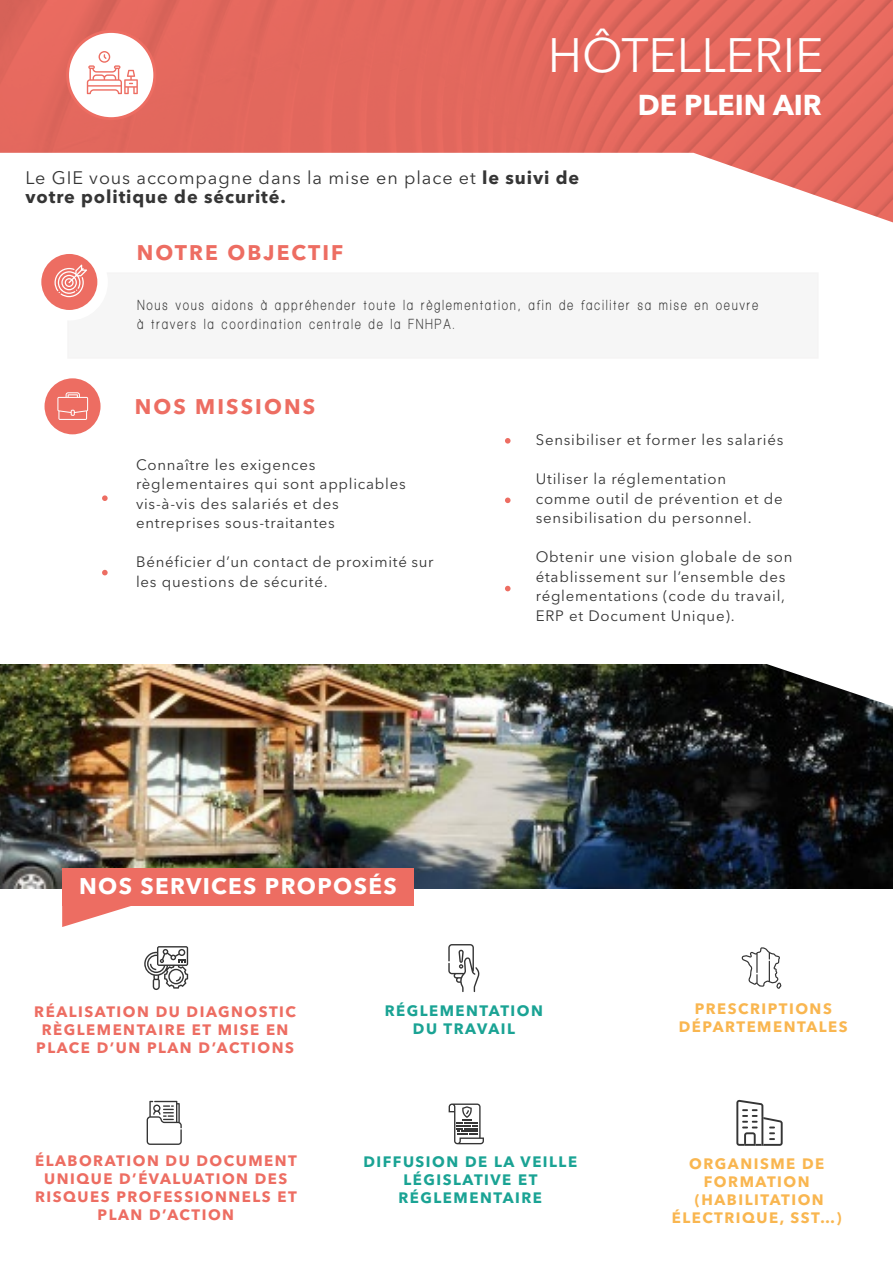
<style>
.page{position:relative;width:893px;height:1263px;background:#fff}
.page>*{position:absolute;margin:0;border:0;box-sizing:border-box;transform-origin:0 0}
.t1{font:47.85px "Avenir Next LT Pro";color:#fff}
.t2{font:700 28.5px "Avenir Next LT Pro";color:#fff}
.t3{font:700 22.5px "Avenir Next LT Pro";letter-spacing:.06em;color:#fff}
.t4{font:700 21px "Avenir Next LT Pro";letter-spacing:.1em;color:#ed6d62}
.t5{font:18px/19.5px "Avenir Next LT Pro";letter-spacing:.05em;color:#353535}
.t6{font:15px/19.5px "Avenir Next LT Pro";letter-spacing:.05em;color:#353535}
.t7{font:700 15px/18px "Avenir Next LT Pro";letter-spacing:.1em;color:#ed6d62;text-align:center}
.t8{font:700 condensed 15px/19.5px "Walkway";letter-spacing:.15em;color:#353535}
.t9{font:700 15px/18px "Avenir Next LT Pro";letter-spacing:.1em;color:#f9b650;text-align:center}
.t10{font:700 15px/18px "Avenir Next LT Pro";letter-spacing:.1em;color:#1aa394;text-align:center}
.s1{font-weight:700}
</style>
<div class="page">
<img style="left:0;top:0;width:893px;height:222px">
<svg style="left:102px;top:495px;width:6px;height:6px"></svg>
<svg style="left:505px;top:438px;width:6px;height:6px"></svg>
<svg style="left:505px;top:497px;width:6px;height:6px"></svg>
<svg style="left:505px;top:586px;width:6px;height:5px"></svg>
<svg style="left:102px;top:570px;width:6px;height:5px"></svg>
<div style="left:68px;top:273px;width:750px;height:85px;background:#f6f6f6"></div>
<svg style="left:36px;top:249px;width:67px;height:66px;fill:#ed6d62"></svg>
<div style="left:31px;top:243px;width:77px;height:77px;border:10px solid #fff;border-radius:50%"></div>
<svg style="left:55px;top:265px;width:32px;height:32px"></svg>
<div style="left:68px;top:31px;width:87px;height:88px;background:#fff;border-radius:50%"></div>
<div style="left:66px;top:30px;width:90px;height:90px;border:3px solid #ed6d62;border-radius:50%"></div>
<svg style="left:87px;top:51px;width:51px;height:43px"></svg>
<svg style="left:144px;top:946px;width:44px;height:44px"></svg>
<svg style="left:448px;top:944px;width:32px;height:48px"></svg>
<svg style="left:147px;top:1101px;width:35px;height:44px"></svg>
<svg style="left:741px;top:947px;width:41px;height:42px"></svg>
<svg style="left:736px;top:1100px;width:47px;height:46px"></svg>
<svg style="left:39px;top:373px;width:67px;height:67px;fill:#ed6d62"></svg>
<div style="left:34px;top:368px;width:77px;height:77px;border:10px solid #fff;border-radius:50%"></div>
<svg style="left:57px;top:392px;width:31px;height:28px"></svg>
<svg style="left:449px;top:1103px;width:35px;height:41px"></svg>
<img style="left:0;top:664px;width:893px;height:225px">
<div style="left:62px;top:868px;width:352px;height:38px;background:#ed6d62"></div>
<svg style="left:758px;top:664px;width:135px;height:134px;background:#323333"></svg>
<svg style="left:62px;top:906px;width:69px;height:21px"></svg>
<h1 class="t1" style="left:548px;top:27px;width:277px">HÔTELLERIE</h1>
<h2 class="t2" style="left:638px;top:88px;width:185px">DE PLEIN AIR</h2>
<p class="t5" style="left:26px;top:168px;width:555px">Le GIE vous accompagne dans la mise en place et <span class="s1">le suivi de votre politique de sécurité.</span></p>
<h3 class="t4" style="left:137px;top:240px;width:208px">NOTRE OBJECTIF</h3>
<p class="t8" style="left:137px;top:295px;width:622px">Nous vous aidons à appréhender toute la règlementation, afin de faciliter sa mise en oeuvre à travers la coordination centrale de la FNHPA.</p>
<h3 class="t4" style="left:135px;top:394px;width:182px">NOS MISSIONS</h3>
<p class="t6" style="left:136px;top:454px;width:271px">Connaître les exigences règlementaires qui sont applicables vis-à-vis des salariés et des entreprises sous-traitantes</p>
<p class="t6" style="left:136px;top:552px;width:299px">Bénéficier d’un contact de proximité sur les questions de sécurité.</p>
<h3 class="t3" style="left:79px;top:873px;width:319px">NOS SERVICES PROPOSÉS</h3>
<p class="t6" style="left:536px;top:430px;width:249px">Sensibiliser et former les salariés</p>
<p class="t6" style="left:536px;top:469px;width:248px">Utiliser la réglementation comme outil de prévention et de sensibilisation du personnel.</p>
<p class="t6" style="left:536px;top:547px;width:258px">Obtenir une vision globale de son établissement sur l’ensemble des réglementations (code du travail,<br>ERP et Document Unique).</p>
<p class="t7" style="left:34px;top:1002px;width:263px">RÉALISATION DU DIAGNOSTIC<br>RÈGLEMENTAIRE ET MISE EN<br>PLACE D’UN PLAN D’ACTIONS</p>
<p class="t10" style="left:385px;top:1001px;width:160px">RÉGLEMENTATION<br>DU TRAVAIL</p>
<p class="t9" style="left:679px;top:999px;width:170px">PRESCRIPTIONS<br>DÉPARTEMENTALES</p>
<p class="t7" style="left:35px;top:1151px;width:263px">ÉLABORATION DU DOCUMENT<br>UNIQUE D’ÉVALUATION DES<br>RISQUES PROFESSIONNELS ET<br>PLAN D’ACTION</p>
<p class="t10" style="left:363px;top:1152px;width:215px">DIFFUSION DE LA VEILLE<br>LÉGISLATIVE ET<br>RÉGLEMENTAIRE</p>
<p class="t9" style="left:672px;top:1155px;width:171px">ORGANISME DE<br>FORMATION (HABILITATION<br>ÉLECTRIQUE, SST…)</p>
</div>
